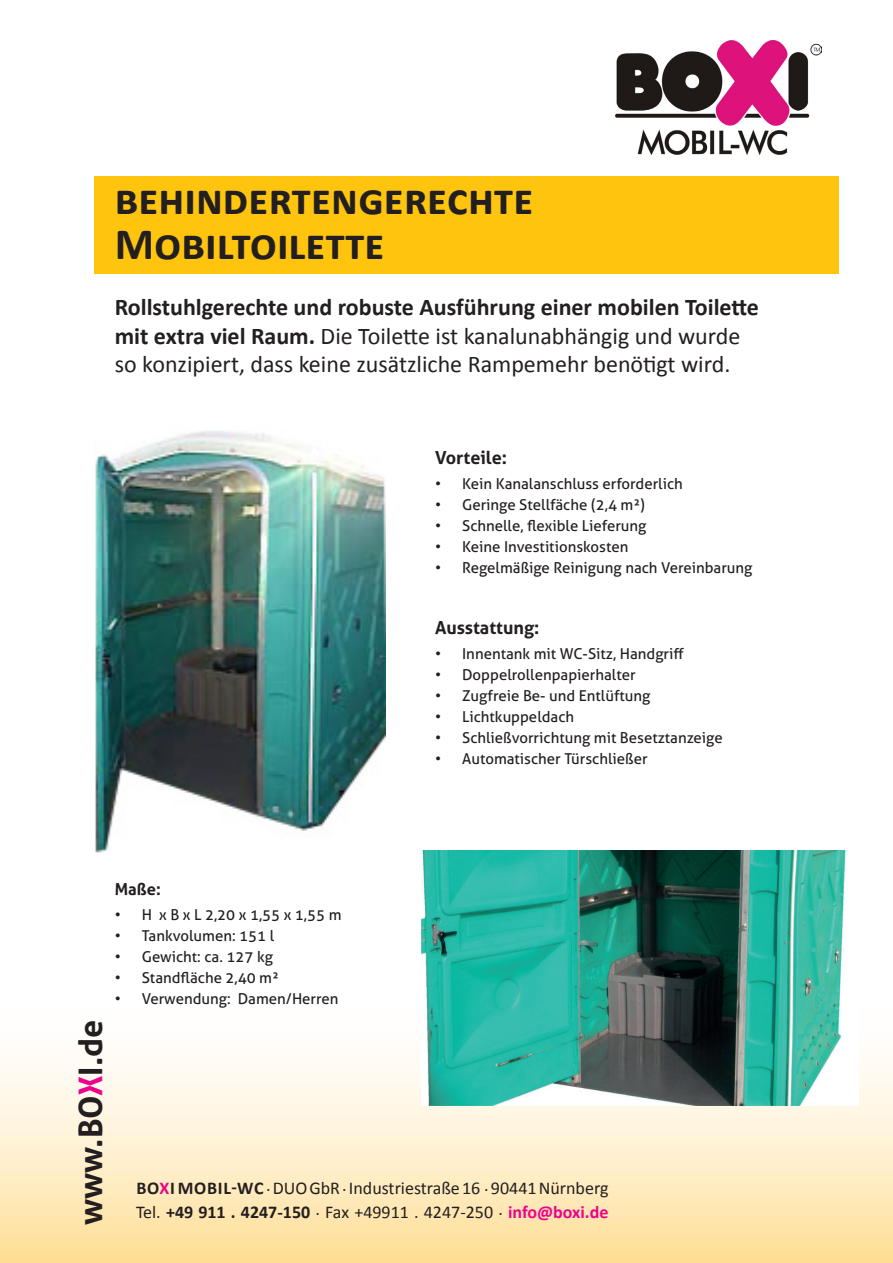
<style>
.page{position:relative;width:893px;height:1263px;background:#fff}
.page>*{position:absolute;margin:0;border:0;box-sizing:border-box;transform-origin:0 0}
.t1{font:700 45px/45px "Calibri";color:#231f20}
.t2{font:700 32.4px "Aller";color:#231f20}
.t3{font:24px/28.8px "Calibri";color:#231f20}
.fliesstext_sausa{font:18px/24px "Calibri";color:#231f20}
.t4{font:700 18px "Aller";color:#231f20}
.t5{font:700 16.5px "Aller";color:#231f20}
.t6{font:15px "Aller";color:#231f20}
.s1{font-weight:700}
.s2{color:#ed028c}
.s3{font-weight:700;color:#ed028c}
</style>
<div class="page">
<div style="left:0;top:1000px;width:893px;height:263px;background:linear-gradient(to bottom,#fff,#ffe09d)"></div>
<img style="left:615px;top:40px;width:207px;height:114px">
<div style="left:95px;top:176px;width:744px;height:98px;background:#fec40e"></div>
<img style="left:421px;top:850px;width:438px;height:256px">
<img style="left:95px;top:431px;width:291px;height:422px">
<p class="t1" style="left:115px;top:177px;width:420px">behindertengerechte<br>Mobiltoilette</p>
<p class="t3" style="left:115px;top:293px;width:646px"><span class="s1">Rollstuhlgerechte und robuste Ausführung einer mobilen Toilette mit extra viel Raum.</span> Die Toilette ist kanalunabhängig und wurde so konzipiert, dass keine zusätzliche Rampemehr benötigt wird.</p>
<p class="t4" style="left:435px;top:446px;width:73px">Vorteile:</p>
<p class="t6" style="left:435px;top:475px;width:249px">• Kein Kanalanschluss erforderlich</p>
<p class="t6" style="left:435px;top:496px;width:211px">• Geringe Stellfäche (2,4 m²)</p>
<p class="t6" style="left:435px;top:517px;width:213px">• Schnelle, flexible Lieferung</p>
<p class="t6" style="left:435px;top:538px;width:195px">• Keine Investitionskosten</p>
<p class="t6" style="left:435px;top:559px;width:319px">• Regelmäßige Reinigung nach Vereinbarung</p>
<p class="t4" style="left:435px;top:617px;width:106px">Ausstattung:</p>
<p class="t6" style="left:435px;top:645px;width:250px">• Innentank mit WC-Sitz, Handgriff</p>
<p class="t6" style="left:435px;top:666px;width:202px">• Doppelrollenpapierhalter</p>
<p class="t6" style="left:435px;top:687px;width:217px">• Zugfreie Be- und Entlüftung</p>
<p class="t6" style="left:435px;top:708px;width:141px">• Lichtkuppeldach</p>
<p class="t6" style="left:435px;top:729px;width:289px">• Schließvorrichtung mit Besetztanzeige</p>
<p class="t6" style="left:435px;top:750px;width:214px">• Automatischer Türschließer</p>
<p class="t2" style="left:71px;top:1225px;width:207px;rotate:-90deg">www.BO<span class="s2">X</span>I.de</p>
<p class="t5" style="left:115px;top:878px;width:48px">Maße:</p>
<p class="t6" style="left:115px;top:905px;width:228px">• H x B x L 2,20 x 1,55 x 1,55 m</p>
<p class="t6" style="left:115px;top:926px;width:161px">• Tankvolumen: 151 l</p>
<p class="t6" style="left:115px;top:947px;width:160px">• Gewicht: ca. 127 kg</p>
<p class="t6" style="left:115px;top:968px;width:166px">• Standfläche 2,40 m²</p>
<p class="t6" style="left:115px;top:989px;width:225px">• Verwendung: Damen/Herren</p>
<p class="fliesstext_sausa" style="left:136px;top:1176px;width:474px"><span class="s1">BO</span><span class="s3">X</span><span class="s1">I MOBIL-WC</span> . DUO GbR . Industriestraße 16 . 90441 Nürnberg<br>Tel. <span class="s1">+49 911 . 4247-150</span> . Fax +49911 . 4247-250 . <span class="s3">info@boxi.de</span></p>
</div>
